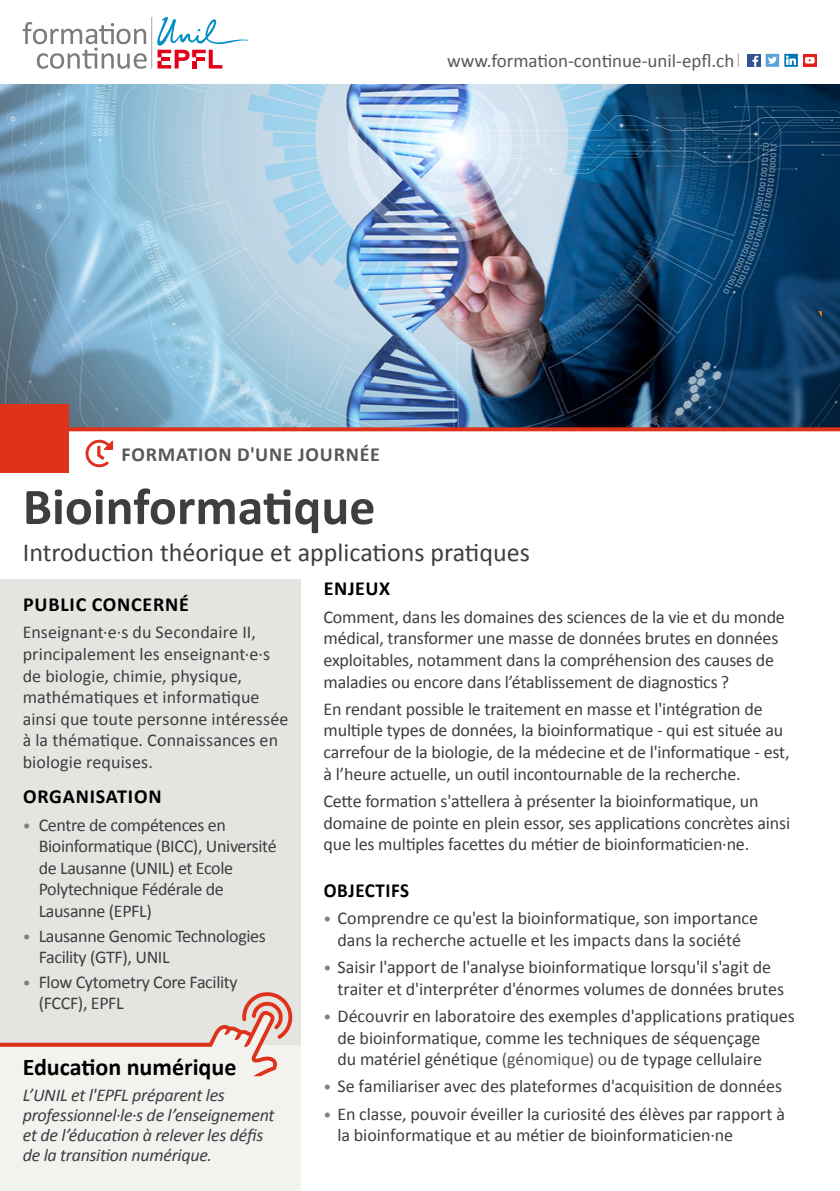
<style>
.page{position:relative;width:840px;height:1191px;background:#fff}
.page>*{position:absolute;margin:0;border:0;box-sizing:border-box;transform-origin:0 0}
.t1{font:700 52px "Calibri";color:#3e3d40}
.t2{font:26px "Calibri";color:#3e3d40}
.t3{font:700 24px "Calibri";color:#000}
.t4{font:700 20px "Calibri";letter-spacing:.04em;color:#000}
.t5{font:700 20px "Calibri";letter-spacing:.04em;color:#58585a}
.t6{font:700 20px "Calibri";letter-spacing:.04em;color:#000;scale:.95 1}
.t7{font:19px "Calibri";color:#58585a}
.t8{font:18px/21.6px "Calibri";letter-spacing:-.01em;color:#3e3d40}
.t9{font:italic 18px/20px "Calibri";letter-spacing:-.015em;color:#3e3d40}
.s1{font-size:16px;color:#808183}
.s2{color:#555658}
</style>
<div class="page">
<div style="left:0;top:579px;width:300px;height:466px;background:#e4e5e0"></div>
<div style="left:0;top:1045px;width:300px;height:146px;background:#f2f2ef"></div>
<hr style="left:151px;top:17px;width:1px;height:52px;background:#b1b3b4">
<svg style="left:23px;top:22px;width:124px;height:47px"></svg>
<svg style="left:157px;top:17px;width:91px;height:52px"></svg>
<div style="left:746px;top:54px;width:14px;height:13px;background:#355390"></div>
<svg style="left:752px;top:56px;width:6px;height:11px"></svg>
<div style="left:765px;top:54px;width:13px;height:13px;background:#57a3d5"></div>
<svg style="left:768px;top:57px;width:11px;height:7px"></svg>
<svg style="left:783px;top:54px;width:14px;height:13px"></svg>
<svg style="left:785px;top:56px;width:10px;height:9px"></svg>
<svg style="left:737px;top:54px;width:1px;height:13px"></svg>
<div style="left:802px;top:54px;width:14px;height:13px;background:#e32119"></div>
<svg style="left:805px;top:57px;width:9px;height:7px"></svg>
<img style="left:0;top:84px;width:839px;height:343px">
<div style="left:0;top:404px;width:68px;height:68px;background:#df321b"></div>
<svg style="left:68px;top:427px;width:771px;height:4px;background:#d23724"></svg>
<svg style="left:85px;top:440px;width:28px;height:27px"></svg>
<svg style="left:817px;top:311px;width:4px;height:6px"></svg>
<svg style="left:0;top:992px;width:293px;height:84px"></svg>
<p class="t7" style="left:447px;top:47px;width:288px">www.formation-continue-unil-epfl.ch</p>
<p class="t5" style="left:122px;top:440px;width:260px">FORMATION D'UNE JOURNÉE</p>
<h1 class="t1" style="left:23px;top:470px;width:354px">Bioinformatique</h1>
<h2 class="t2" style="left:23px;top:534px;width:508px">Introduction théorique et applications pratiques</h2>
<p class="t4" style="left:23px;top:590px;width:167px">PUBLIC CONCERNÉ</p>
<p class="t8" style="left:23px;top:621px;width:267px">Enseignant·e·s du Secondaire II, principalement les enseignant·e·s de biologie, chimie, physique, mathématiques et informatique ainsi que toute personne intéressée à la thématique. Connaissances en biologie requises.</p>
<p class="t4" style="left:23px;top:782px;width:140px">ORGANISATION</p>
<p class="t8" style="left:39px;top:813px;width:239px;text-indent:-16px"><span class="s1">•</span> Centre de compétences en<br>Bioinformatique (BICC), Université de Lausanne (UNIL) et Ecole<br>Polytechnique Fédérale de<br>Lausanne (EPFL)</p>
<p class="t8" style="left:39px;top:924px;width:228px;text-indent:-16px"><span class="s1">•</span> Lausanne Genomic Technologies<br>Facility (GTF), UNIL</p>
<p class="t8" style="left:39px;top:970px;width:200px;text-indent:-16px"><span class="s1">•</span> Flow Cytometry Core Facility (FCCF), EPFL</p>
<h3 class="t3" style="left:23px;top:1050px;width:215px">Education numérique</h3>
<p class="t9" style="left:23px;top:1084px;width:253px">L’UNIL et l'EPFL préparent les professionnel·le·s de l’enseignement et de l’éducation à relever les défis de la transition numérique.</p>
<p class="t4" style="left:324px;top:574px;width:68px">ENJEUX</p>
<p class="t8" style="left:323px;top:605px;width:462px">Comment, dans les domaines des sciences de la vie et du monde médical, transformer une masse de données brutes en données exploitables, notamment dans la compréhension des causes de maladies ou encore dans l’établissement de diagnostics ?</p>
<p class="t8" style="left:323px;top:697px;width:467px">En rendant possible le traitement en masse et l'intégration de multiple types de données, la bioinformatique - qui est située au carrefour de la biologie, de la médecine et de l'informatique - est, à l’heure actuelle, un outil incontournable de la recherche.</p>
<p class="t8" style="left:323px;top:789px;width:468px">Cette formation s'attellera à présenter la bioinformatique, un domaine de pointe en plein essor, ses applications concrètes ainsi que les multiples facettes du métier de bioinformaticien·ne.</p>
<p class="t6" style="left:324px;top:876px;width:91px">OBJECTIFS</p>
<p class="t8" style="left:323px;top:907px;width:436px;text-align:center"><span class="s1">•</span> Comprendre ce qu'est la bioinformatique, son importance dans la recherche actuelle et les impacts dans la société</p>
<p class="t8" style="left:337px;top:955px;width:448px;text-indent:-14px"><span class="s1">•</span> Saisir l'apport de l'analyse bioinformatique lorsqu'il s'agit de traiter et d'interpréter d'énormes volumes de données brutes</p>
<p class="t8" style="left:337px;top:1004px;width:458px;text-indent:-14px"><span class="s1">•</span> Découvrir en laboratoire des exemples d'applications pratiques de bioinformatique, comme les techniques de séquençage<br>du matériel génétique <span class="s2">(génomique) o</span>u de typage cellulaire</p>
<p class="t8" style="left:323px;top:1075px;width:460px"><span class="s1">•</span> Se familiariser avec des plateformes d'acquisition de données</p>
<p class="t8" style="left:337px;top:1102px;width:448px;text-indent:-14px"><span class="s1">•</span> En classe, pouvoir éveiller la curiosité des élèves par rapport à la bioinformatique et au métier de bioinformaticien·ne</p>
</div>
